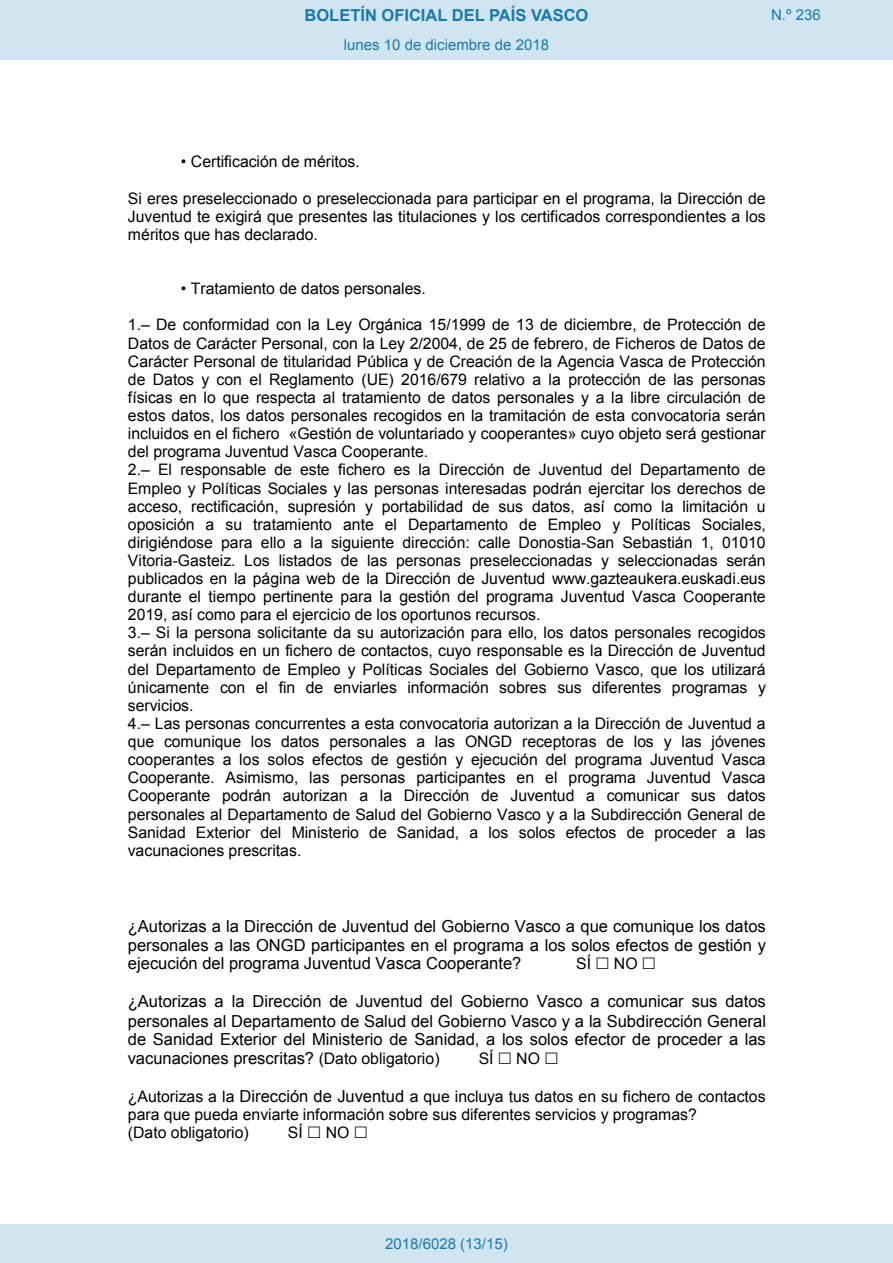
<style>
.page{position:relative;width:893px;height:1263px;background:#fff}
.page>*{position:absolute;margin:0;border:0;box-sizing:border-box;transform-origin:0 0}
.t1{font:16.5px/19px "Arial";color:#000;text-align:justify}
.t2{font:700 16.5px "Arial";color:#1879ad}
.t3{font:15.9px/18.1px "Arial";color:#000}
.Paginacion_Centro{font:15px "Arial";color:#1879ad}
.s1{font-size:15.9px}
.s2{font-size:16.5px}
</style>
<div class="page">
<div style="left:0;top:0;width:893px;height:60px;background:#d0e5f0"></div>
<div style="left:0;top:1225px;width:893px;height:38px;background:#d0e5f0"></div>
<p class="t2" style="left:305px;top:4px;width:285px">BOLETÍN OFICIAL DEL PAÍS VASCO</p>
<p class="Paginacion_Centro" style="left:771px;top:5px;width:51px">N.º 236</p>
<p class="Paginacion_Centro" style="left:344px;top:35px;width:207px">lunes 10 de diciembre de 2018</p>
<p class="t3" style="left:181px;top:153px;width:180px">• Certificación de méritos.</p>
<p class="t3" style="left:128px;top:189px;width:639px;text-align:justify">Si eres preseleccionado o preseleccionada para participar en el programa, la Dirección de Juventud te exigirá que presentes las titulaciones y los certificados correspondientes a los méritos que has declarado.</p>
<p class="t3" style="left:181px;top:280px;width:246px">• Tratamiento de datos personales.</p>
<p class="t3" style="left:128px;top:316px;width:639px">1.– De conformidad con la Ley Orgánica 15/1999 de 13 de diciembre, de Protección de Datos de Carácter Personal, con la Ley 2/2004, de 25 de febrero, de Ficheros de Datos de Carácter Personal de titularidad Pública y de Creación de la Agencia Vasca de Protección de Datos y con el Reglamento (UE) 2016/679 relativo a la protección de las personas físicas en lo que respecta al tratamiento de datos personales y a la libre circulación de estos datos, los datos personales recogidos en la tramitación de esta convocatoria serán incluidos en el fichero «Gestión de voluntariado y cooperantes» cuyo objeto será gestionar del programa Juventud Vasca Cooperante.<br>2.– El responsable de este fichero es la Dirección de Juventud del Departamento de Empleo y Políticas Sociales y las personas interesadas podrán ejercitar los derechos de acceso, rectificación, supresión y portabilidad de sus datos, así como la limitación u oposición a su tratamiento ante el Departamento de Empleo y Políticas Sociales, dirigiéndose para ello a la siguiente dirección: calle Donostia-San Sebastián 1, 01010<br>Vitoria-Gasteiz. Los listados de las personas preseleccionadas y seleccionadas serán publicados en la página web de la Dirección de Juventud www.gazteaukera.euskadi.eus durante el tiempo pertinente para la gestión del programa Juventud Vasca Cooperante 2019, así como para el ejercicio de los oportunos recursos.<br>3.– Si la persona solicitante da su autorización para ello, los datos personales recogidos serán incluidos en un fichero de contactos, cuyo responsable es la Dirección de Juventud del Departamento de Empleo y Políticas Sociales del Gobierno Vasco, que los utilizará únicamente con el fin de enviarles información sobres sus diferentes programas y servicios.<br>4.– Las personas concurrentes a esta convocatoria autorizan a la Dirección de Juventud a que comunique los datos personales a las ONGD receptoras de los y las jóvenes cooperantes a los solos efectos de gestión y ejecución del programa Juventud Vasca Cooperante. Asimismo, las personas participantes en el programa Juventud Vasca Cooperante podrán autorizan a la Dirección de Juventud a comunicar sus datos personales al Departamento de Salud del Gobierno Vasco y a la Subdirección General de Sanidad Exterior del Ministerio de Sanidad, a los solos efectos de proceder a las vacunaciones prescritas.</p>
<p class="t1" style="left:128px;top:916px;width:640px">¿Autorizas a la Dirección de Juventud del Gobierno Vasco a que comunique los datos personales a las ONGD participantes en el programa a los solos efectos de gestión y ejecución del programa Juventud Vasca Cooperante?</p>
<p class="t3" style="left:576px;top:955px;width:17px">SÍ</p>
<p class="t3" style="left:614px;top:955px;width:25px">NO</p>
<p class="t1" style="left:128px;top:992px;width:640px">¿Autorizas a la Dirección de Juventud del Gobierno Vasco a comunicar sus datos personales al Departamento de Salud del Gobierno Vasco y a la Subdirección General de Sanidad Exterior del Ministerio de Sanidad, a los solos efector de proceder a las vacunaciones prescritas? <span class="s1">(Dato obligatorio)</span></p>
<p class="t3" style="left:479px;top:1050px;width:17px">SÍ</p>
<p class="t3" style="left:516px;top:1050px;width:25px">NO</p>
<p class="t3" style="left:128px;top:1087px;width:639px">¿Autorizas a la <span class="s2">Dirección de Juventud</span> a que incluya tus datos en su fichero de contactos para que pueda enviarte información sobre sus diferentes servicios y programas?<br>(Dato obligatorio)</p>
<p class="t3" style="left:288px;top:1123px;width:17px">SÍ</p>
<p class="t3" style="left:326px;top:1123px;width:25px">NO</p>
<p class="Paginacion_Centro" style="left:385px;top:1234px;width:124px">2018/6028 (13/15)</p>
</div>
